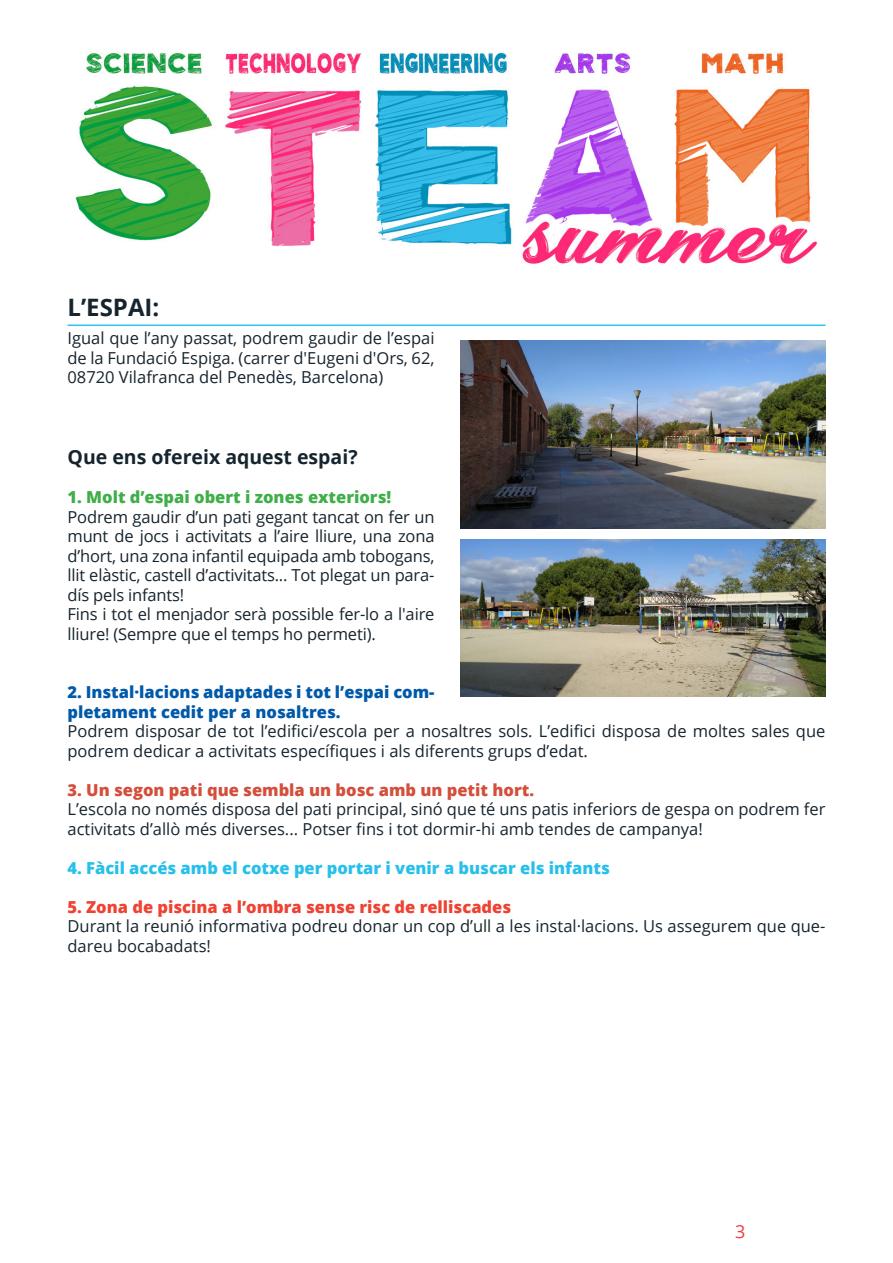
<style>
.page{position:relative;width:893px;height:1263px;background:#fff}
.page>*{position:absolute;margin:0;border:0;box-sizing:border-box;transform-origin:0 0}
.TDC_-_Título_y_número_de_página{font:700 24px "Open Sans";color:#16242e}
.TDC_-_Título_y_número_de_página-2{font:700 19.5px "Open Sans";color:#16242e}
.t1{font:18px "Open Sans";color:#ee3d43}
.TDC_-_Título_y_número_de_página-3{font:16.5px/19.5px "Open Sans";color:#16242e}
.TDC_-_Título_y_número_de_página-4{font:800 16.5px/19.5px "Open Sans";color:#0159a9}
.TDC_-_Título_y_número_de_página-5{font:800 16.5px "Open Sans";color:#28c0eb}
.TDC_-_Título_y_número_de_página-6{font:800 16.5px "Open Sans";color:#ee4232}
.TDC_-_Título_y_número_de_página-7{font:800 16.5px "Open Sans";color:#d34f3b}
.TDC_-_Título_y_número_de_página-8{font:800 16.5px "Open Sans";color:#40ae49}
</style>
<div class="page">
<img style="left:75px;top:52px;width:743px;height:213px">
<hr style="left:68px;top:325px;width:757px;height:1px;background:#2cc3ec">
<img style="left:460px;top:340px;width:365px;height:189px">
<img style="left:460px;top:539px;width:365px;height:157px">
<p class="TDC_-_Título_y_número_de_página" style="left:68px;top:290px;width:93px">L’ESPAI:</p>
<p class="TDC_-_Título_y_número_de_página-3" style="left:68px;top:328px;width:368px;text-align:justify">Igual que l’any passat, podrem gaudir de l’espai de la Fundació Espiga. (carrer d'Eugeni d'Ors, 62, 08720 Vilafranca del Penedès, Barcelona)</p>
<p class="TDC_-_Título_y_número_de_página-2" style="left:68px;top:443px;width:292px">Que ens ofereix aquest espai?</p>
<p class="TDC_-_Título_y_número_de_página-8" style="left:68px;top:484px;width:325px">1. Molt d’espai obert i zones exteriors!</p>
<p class="TDC_-_Título_y_número_de_página-3" style="left:68px;top:506px;width:368px;text-align:justify">Podrem gaudir d’un pati gegant tancat on fer un munt de jocs i activitats a l’aire lliure, una zona d’hort, una zona infantil equipada amb tobogans, llit elàstic, castell d’activitats... Tot plegat un para&shy;dís pels infants!</p>
<p class="TDC_-_Título_y_número_de_página-3" style="left:68px;top:604px;width:368px">Fins i tot el menjador serà possible fer-lo a l'aire lliure! (Sempre que el temps ho permeti).</p>
<p class="TDC_-_Título_y_número_de_página-4" style="left:68px;top:681px;width:368px">2. Instal·lacions adaptades i tot l’espai com&shy;pletament cedit per a nosaltres.</p>
<p class="TDC_-_Título_y_número_de_página-3" style="left:68px;top:721px;width:759px">Podrem disposar de tot l’edifici/escola per a nosaltres sols. L’edifici disposa de moltes sales que podrem dedicar a activitats específiques i als diferents grups d’edat.</p>
<p class="TDC_-_Título_y_número_de_página-7" style="left:68px;top:777px;width:468px">3. Un segon pati que sembla un bosc amb un petit hort.</p>
<p class="TDC_-_Título_y_número_de_página-3" style="left:68px;top:799px;width:759px">L’escola no només disposa del pati principal, sinó que té uns patis inferiors de gespa on podrem fer activitats d’allò més diverses... Potser fins i tot dormir-hi amb tendes de campanya!</p>
<p class="TDC_-_Título_y_número_de_página-5" style="left:68px;top:855px;width:544px">4. Fàcil accés amb el cotxe per portar i venir a buscar els infants</p>
<p class="TDC_-_Título_y_número_de_página-6" style="left:68px;top:894px;width:445px">5. Zona de piscina a l’ombra sense risc de relliscades</p>
<p class="TDC_-_Título_y_número_de_página-3" style="left:68px;top:916px;width:759px">Durant la reunió informativa podreu donar un cop d’ull a les instal·lacions. Us assegurem que que&shy;dareu bocabadats!</p>
<p class="t1" style="left:735px;top:1218px;width:12px">3</p>
</div>
